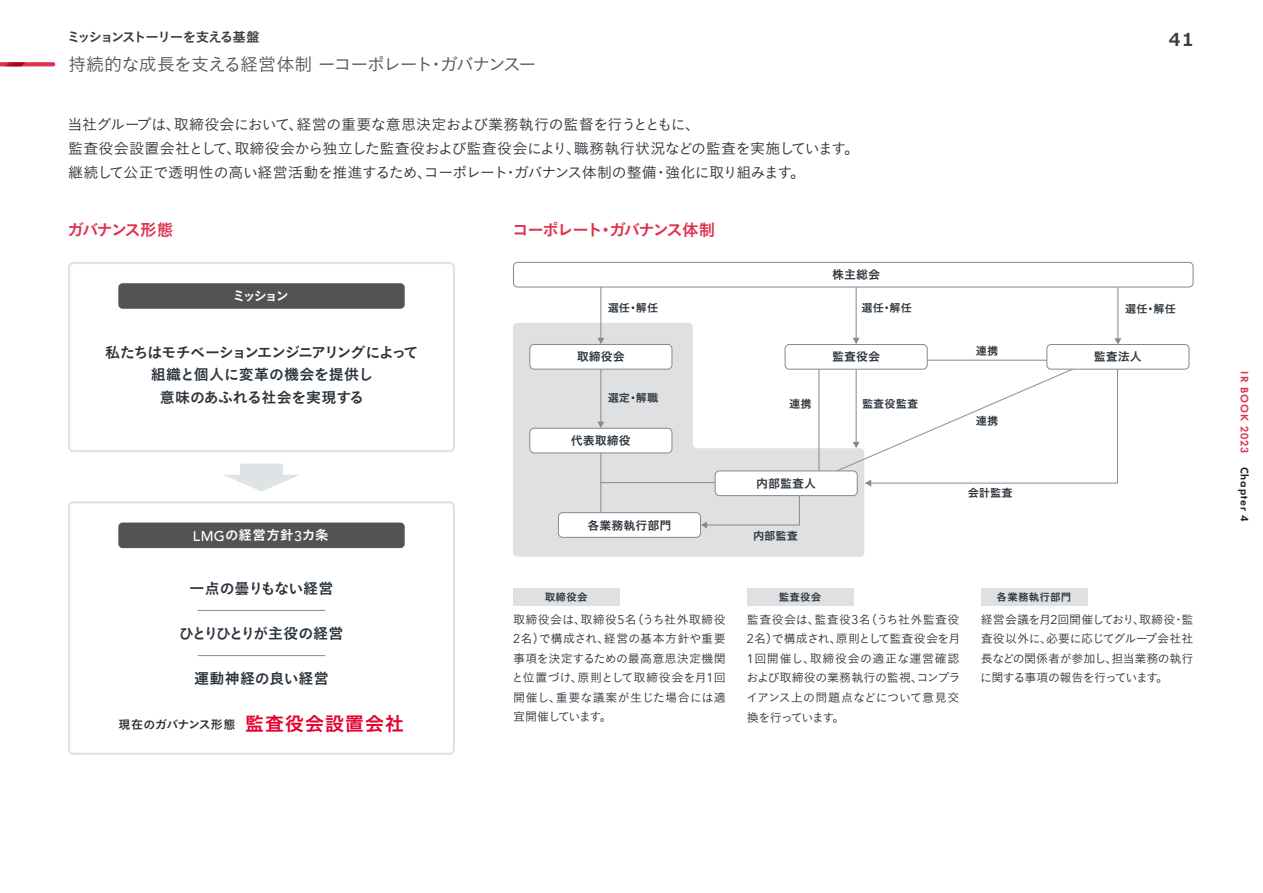
<style>
.page{position:relative;width:1263px;height:893px;background:#fff}
.page>*{position:absolute;margin:0;border:0;box-sizing:border-box;transform-origin:0 0}
.t1{font:18px "Koburina Go Std W3";letter-spacing:-.06em;color:#515355}
.t2{font:600 18px "Verdana Pro";color:#3f3b3a}
.t3{font:16.5px "Koburina Go Std W6";letter-spacing:-.115em;color:#de314e}
.t4{font:15px/24px "Koburina Go Std W3";letter-spacing:-.025em;color:#2b333b}
.t5{font:15px/22.5px "Koburina Go Std W6";letter-spacing:-.03em;color:#2b333b;text-align:center}
.t6{font:15px "Koburina Go Std W6";letter-spacing:-.13em;color:#2b333b}
.t7{font:15px "Koburina Go Std W6";letter-spacing:-.01em;color:#2b333b}
.t8{font:15px "Koburina Go Std W6";letter-spacing:.005em;color:#2b333b}
.t9{font:13.5px "Koburina Go Std W6";letter-spacing:-.095em;color:#3f3b3a}
.t10{font:13.5px "Koburina Go Std W6";letter-spacing:-.02em;color:#fff}
.t11{font:12px/19.5px "Koburina Go Std W3";letter-spacing:-.03em;color:#2b333b;text-align:justify}
.t12{font:12px "Koburina Go Std W6";color:#2b333b}
.t13{font:12px "Koburina Go Std W3";letter-spacing:-.1em;color:#2b333b}
.t14{font:11.25px "Koburina Go Std W6";color:#2b333b}
.t15{font:600 11.25px "Futura PT";letter-spacing:.08em;color:#de314e}
.t16{font:10.5px "Koburina Go Std W6";letter-spacing:.02em;color:#2b333b}
.s1{font-family:"Avenir";font-weight:500;font-size:14.1px}
.s2{font-size:19.5px;color:#e6002d}
.s3{font-family:"Avenir";font-size:12.6px}
.s4{color:#fff}
.s5{color:#231916}
</style>
<div class="page">
<svg style="left:0;top:62px;width:55px;height:4px"></svg>
<div style="left:68px;top:262px;width:387px;height:190px;border:2px solid #dee3e6;border-radius:4px"></div>
<svg style="left:224px;top:464px;width:75px;height:27px"></svg>
<div style="left:118px;top:283px;width:287px;height:26px;background:#515355;border-radius:4px"></div>
<div style="left:118px;top:523px;width:287px;height:25px;background:#515355;border-radius:4px"></div>
<hr style="left:198px;top:610px;width:127px;height:1px;background:#8b878a">
<hr style="left:198px;top:655px;width:127px;height:1px;background:#8b878a">
<div style="left:68px;top:501px;width:387px;height:254px;border:2px solid #dee3e6;border-radius:4px"></div>
<svg style="left:513px;top:323px;width:351px;height:234px;fill:#dee0e1"></svg>
<div style="left:513px;top:262px;width:680px;height:25px;border:1px solid #8b878a;border-radius:4px"></div>
<hr style="left:600px;top:287px;width:1px;height:54px;background:#8b878a">
<svg style="left:597px;top:338px;width:7px;height:6px"></svg>
<hr style="left:856px;top:287px;width:1px;height:54px;background:#8b878a">
<svg style="left:853px;top:338px;width:7px;height:6px"></svg>
<svg style="left:818px;top:359px;width:300px;height:128px"></svg>
<hr style="left:1117px;top:287px;width:1px;height:54px;background:#8b878a">
<svg style="left:1114px;top:338px;width:7px;height:6px"></svg>
<svg style="left:701px;top:489px;width:99px;height:40px;background:#dadbdc"></svg>
<hr style="left:600px;top:453px;width:1px;height:60px;background:#8b878a">
<hr style="left:600px;top:482px;width:127px;height:1px;background:#8b878a">
<hr style="left:600px;top:369px;width:1px;height:54px;background:#8b878a">
<svg style="left:597px;top:422px;width:7px;height:6px"></svg>
<div style="left:530px;top:344px;width:142px;height:25px;background:#fff;border-radius:4px"></div>
<div style="left:529px;top:344px;width:143px;height:26px;border:1px solid #8b878a;border-radius:4px"></div>
<div style="left:715px;top:471px;width:142px;height:25px;background:#fff;border-radius:4px"></div>
<div style="left:715px;top:471px;width:143px;height:25px;border:1px solid #8b878a;border-radius:4px"></div>
<div style="left:530px;top:428px;width:142px;height:25px;background:#fff;border-radius:4px"></div>
<div style="left:529px;top:428px;width:143px;height:25px;border:1px solid #8b878a;border-radius:4px"></div>
<div style="left:558px;top:513px;width:142px;height:24px;background:#fff;border-radius:4px"></div>
<div style="left:558px;top:512px;width:143px;height:26px;border:1px solid #8b878a;border-radius:4px"></div>
<div style="left:785px;top:344px;width:142px;height:25px;background:#fff;border-radius:4px"></div>
<div style="left:785px;top:344px;width:142px;height:26px;border:1px solid #8b878a;border-radius:4px"></div>
<div style="left:1047px;top:344px;width:142px;height:25px;background:#fff;border-radius:4px"></div>
<div style="left:1046px;top:344px;width:143px;height:26px;border:1px solid #8b878a;border-radius:4px"></div>
<div style="left:513px;top:589px;width:106px;height:17px;background:#dee0e1"></div>
<div style="left:747px;top:589px;width:106px;height:17px;background:#dee0e1"></div>
<div style="left:981px;top:589px;width:106px;height:17px;background:#dee0e1"></div>
<p class="t9" style="left:67px;top:26px;width:194px">ミッションストーリーを支える基盤</p>
<h1 class="t1" style="left:68px;top:51px;width:470px">持続的な成長を支える経営体制ーコーポレート・ガバナンスー</h1>
<p class="t4" style="left:67px;top:112px;width:793px">当社グループは、取締役会において、経営の重要な意思決定および業務執行の監督を行うとともに、<br>監査役会設置会社として、取締役会から独立した監査役および監査役会により、職務執行状況などの監査を実施しています。継続して公正で透明性の高い経営活動を推進するため、コーポレート・ガバナンス体制の整備・強化に取り組みます。</p>
<h2 class="t3" style="left:68px;top:217px;width:107px">ガバナンス形態</h2>
<p class="t10" style="left:232px;top:286px;width:58px">ミッション</p>
<h2 class="t3" style="left:512px;top:217px;width:205px">コーポレート・ガバナンス体制</h2>
<p class="t12" style="left:832px;top:265px;width:49px">株主総会</p>
<p class="t14" style="left:608px;top:299px;width:52px">選任・解任</p>
<p class="t14" style="left:861px;top:299px;width:52px">選任・解任</p>
<h1 class="t2" style="left:1169px;top:28px;width:26px">41</h1>
<p class="t14" style="left:1125px;top:300px;width:52px">選任・解任</p>
<p class="t5" style="left:105px;top:341px;width:315px">私たちはモチベーションエンジニアリングによって組織と個人に変革の機会を提供し<br>意味のあふれる社会を実現する</p>
<p class="t10" style="left:193px;top:525px;width:137px"><span class="s1">LMG</span>の経営方針<span class="s1">3</span>カ条</p>
<p class="t7" style="left:190px;top:576px;width:145px">一点の曇りもない経営</p>
<p class="t6" style="left:179px;top:621px;width:166px">ひとりひとりが主役の経営</p>
<p class="t8" style="left:194px;top:667px;width:136px">運動神経の良い経営</p>
<p class="t12" style="left:119px;top:715px;width:287px">現在のガバナンス形態 <span class="s2">監査役会設置会社</span></p>
<p class="t12" style="left:577px;top:348px;width:49px">取締役会</p>
<p class="t14" style="left:608px;top:389px;width:52px">選定・解職</p>
<p class="t12" style="left:571px;top:431px;width:61px">代表取締役</p>
<p class="t12" style="left:587px;top:516px;width:85px">各業務執行部門</p>
<p class="t16" style="left:545px;top:589px;width:44px">取締役会</p>
<p class="t11" style="left:512px;top:609px;width:216px">取締役会は、取締役<span class="s3">5</span>名（うち社外取締役<span class="s3">2</span>名）で構成され、経営の基本方針や重要事項を決定するための最高意思決定機関と位置づけ、原則として取締役会を月<span class="s3">1</span>回開催し、重要な議案が生じた場合には適宜開催しています。</p>
<p class="t14" style="left:789px;top:395px;width:24px">連携</p>
<p class="t14" style="left:976px;top:342px;width:24px">連携</p>
<p class="t12" style="left:832px;top:348px;width:49px">監査役会</p>
<p class="t12" style="left:1094px;top:348px;width:49px">監査法人</p>
<p class="t14" style="left:862px;top:395px;width:58px">監査役監査</p>
<p class="t14" style="left:976px;top:412px;width:24px">連携</p>
<p class="t12" style="left:756px;top:474px;width:61px">内部監査人</p>
<p class="t14" style="left:753px;top:527px;width:46px">内部監査</p>
<p class="t14" style="left:968px;top:484px;width:46px">会計監査</p>
<p class="t16" style="left:779px;top:589px;width:44px">監査役会</p>
<p class="t11" style="left:746px;top:609px;width:216px">監査役会は、監査役<span class="s3">3</span>名（うち社外監査役<span class="s3">2</span>名）で構成され、原則として監査役会を月<span class="s3">1</span>回開催し、取締役会の適正な運営確認および取締役の業務執行の監視、コンプライアンス上の問題点などについて意見交</p>
<p class="t13" style="left:747px;top:709px;width:99px">換を行っています。</p>
<p class="t16" style="left:997px;top:589px;width:76px">各業務執行部門</p>
<p class="t11" style="left:980px;top:609px;width:215px">経営会議を月<span class="s3">2</span>回開催しており、取締役・監査役以外に、必要に応じてグループ会社社長などの関係者が参加し、担当業務の執行に関する事項の報告を行っています。</p>
<p class="t15" style="left:1252px;top:371px;width:152px;rotate:90deg">IR BOOK 2023 <span class="s4">-</span> <span class="s5">Chapter 4</span></p>
</div>
